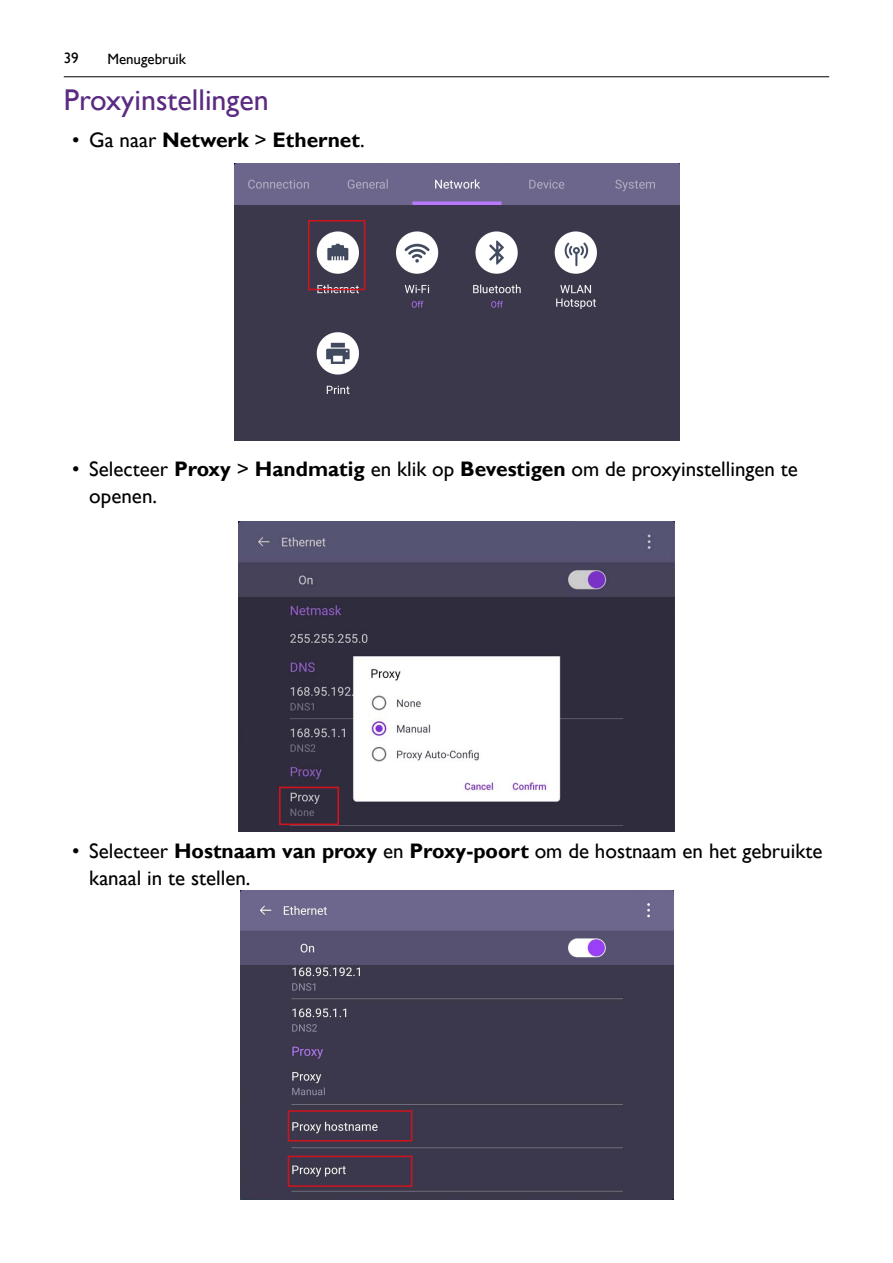
<style>
.page{position:relative;width:893px;height:1263px;background:#fff}
.page>*{position:absolute;margin:0;border:0;box-sizing:border-box;transform-origin:0 0}
.t1{font:30px "Gill Sans";color:#5b2b82}
.t2{font:21px/27px "Gill Sans";color:#000}
.t3{font:700 21px "Gill Sans";color:#000}
.t4{font:15px "Gill Sans";color:#000}
.s1{font-weight:400}
.s2{font-weight:700}
</style>
<div class="page">
<hr style="left:64px;top:77px;width:765px;height:1px;background:#000">
<img style="left:235px;top:163px;width:444px;height:277px">
<div style="left:308px;top:220px;width:57px;height:70px;border:2px solid #d0131c"></div>
<img style="left:238px;top:522px;width:436px;height:310px">
<div style="left:279px;top:787px;width:60px;height:38px;border:2px solid #d0131c"></div>
<img style="left:241px;top:890px;width:432px;height:310px">
<div style="left:288px;top:1110px;width:124px;height:31px;border:2px solid #d0131c"></div>
<div style="left:288px;top:1156px;width:124px;height:31px;border:2px solid #d0131c"></div>
<p class="t4" style="left:64px;top:49px;width:16px">39</p>
<p class="t4" style="left:107px;top:50px;width:80px">Menugebruik</p>
<h1 class="t1" style="left:64px;top:83px;width:207px">Proxyinstellingen</h1>
<p class="t3" style="left:72px;top:127px;width:294px"><span class="s1">• Ga naar</span> Netwerk <span class="s1">&gt;</span> Ethernet<span class="s1">.</span></p>
<p class="t2" style="left:89px;top:455px;width:710px;text-indent:-17px">• Selecteer <span class="s2">Proxy</span> &gt; <span class="s2">Handmatig</span> en klik op <span class="s2">Bevestigen</span> om de proxyinstellingen te openen.</p>
<p class="t2" style="left:89px;top:838px;width:735px;text-indent:-17px">• Selecteer <span class="s2">Hostnaam van proxy</span> en <span class="s2">Proxy-poort</span> om de hostnaam en het gebruikte kanaal in te stellen.</p>
</div>
